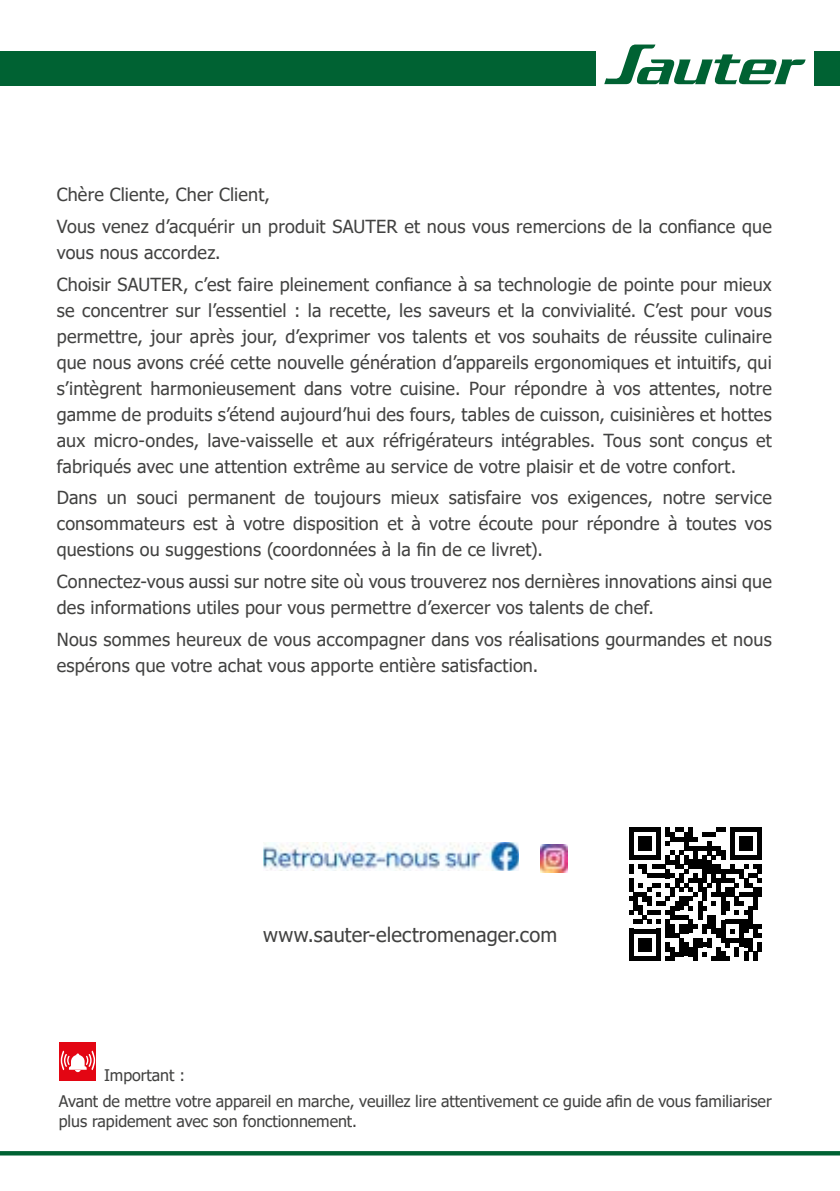
<style>
.page{position:relative;width:840px;height:1191px;background:#fff}
.page>*{position:absolute;margin:0;border:0;box-sizing:border-box;transform-origin:0 0}
.t1{font:20px "Tahoma";letter-spacing:.01em;color:#424241}
.t2{font:18px/26px "Tahoma";letter-spacing:.01em;color:#424241}
.t3{font:16px/25.6px "Tahoma";letter-spacing:-.005em;color:#424241}
</style>
<div class="page">
<div style="left:0;top:51px;width:839px;height:34px;background:#006233"></div>
<div style="left:595px;top:40px;width:218px;height:56px;background:#fff"></div>
<svg style="left:604px;top:45px;width:201px;height:39px"></svg>
<svg style="left:629px;top:827px;width:132px;height:134px"></svg>
<img style="left:540px;top:844px;width:27px;height:28px">
<img style="left:263px;top:842px;width:255px;height:29px">
<div style="left:59px;top:1042px;width:37px;height:38px;background:#e30613"></div>
<svg style="left:61px;top:1050px;width:34px;height:22px"></svg>
<svg style="left:0;top:1151px;width:839px;height:4px;fill:#006233"></svg>
<p class="t2" style="left:57px;top:180px;width:716px;line-height:31.6px">Chère Cliente, Cher Client,<br>Vous venez d’acquérir un produit SAUTER et nous vous remercions de la confiance que</p>
<p class="t2" style="left:57px;top:237px;width:716px;line-height:31.6px">vous nous accordez.<br>Choisir SAUTER, c’est faire pleinement confiance à sa technologie de pointe pour mieux</p>
<p class="t2" style="left:57px;top:298px;width:716px;text-align:justify">se concentrer sur l’essentiel : la recette, les saveurs et la convivialité. C’est pour vous permettre, jour après jour, d’exprimer vos talents et vos souhaits de réussite culinaire que nous avons créé cette nouvelle génération d’appareils ergonomiques et intuitifs, qui s’intègrent harmonieusement dans votre cuisine. Pour répondre à vos attentes, notre gamme de produits s’étend aujourd’hui des fours, tables de cuisson, cuisinières et hottes aux micro-ondes, lave-vaisselle et aux réfrigérateurs intégrables. Tous sont conçus et fabriqués avec une attention extrême au service de votre plaisir et de votre confort.</p>
<p class="t2" style="left:57px;top:485px;width:716px;text-align:justify">Dans un souci permanent de toujours mieux satisfaire vos exigences, notre service consommateurs est à votre disposition et à votre écoute pour répondre à toutes vos questions ou suggestions (coordonnées à la fin de ce livret).</p>
<p class="t2" style="left:57px;top:569px;width:716px">Connectez-vous aussi sur notre site où vous trouverez nos dernières innovations ainsi que des informations utiles pour vous permettre d’exercer vos talents de chef.</p>
<p class="t2" style="left:57px;top:627px;width:716px">Nous sommes heureux de vous accompagner dans vos réalisations gourmandes et nous espérons que votre achat vous apporte entière satisfaction.</p>
<p class="t1" style="left:263px;top:921px;width:295px">www.sauter-electromenager.com</p>
<p class="t3" style="left:59px;top:1063px;width:714px;text-indent:45px">Important :<br>Avant de mettre votre appareil en marche, veuillez lire attentivement ce guide afin de vous familiariser</p>
<p class="t3" style="left:59px;top:1109px;width:300px">plus rapidement avec son fonctionnement.</p>
</div>
